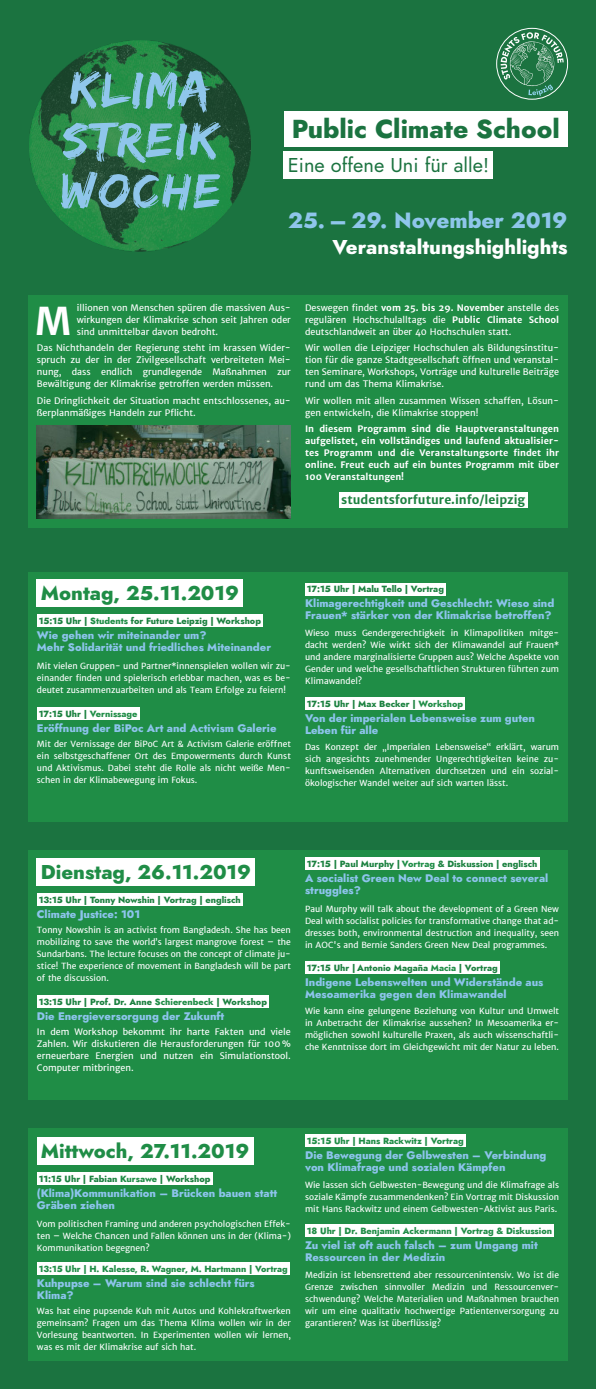
<style>
.page{position:relative;width:596px;height:1389px;background:#fff}
.page>*{position:absolute;margin:0;border:0;box-sizing:border-box;transform-origin:0 0}
.t1{font:51px/51px "Edo";letter-spacing:.04em;color:#8fc6eb;scale:1.05 1}
.t2{font:700 38.5px "Merriweather Sans";color:#fff}
.t3{font:800 26px "Jost";color:#1b7340}
.t4{font:800 22px "Jost";color:#8fc6eb}
.t5{font:800 20px "Jost";color:#1f8d46}
.t6{font:800 20px "Jost";color:#fff}
.t7{font:20px "Jost";color:#1b7340}
.t8{font:700 12px "Merriweather Sans";color:#1b813f}
.t9{font:800 11px/12.1px "Jost";color:#8dc4ec}
.t10{font:9px/12px "Merriweather Sans";color:#fff;text-align:justify}
.t11{font:800 9px "Jost";color:#1b813f}
.t12{font:700 9px/12px "Merriweather Sans";color:#fff;text-align:justify}
.t13{font:800 9px "Jost";color:#1f8d46}
.t14{font:800 8.9px "Jost";color:#1f8d46}
.t15{font:8.5px/12px "Merriweather Sans";color:#fff;text-align:justify}
.s1{font-weight:700}
.s2{color:#1f8d46}
.s3{color:#1b813f}
</style>
<div class="page">
<div style="left:0;top:0;width:595px;height:1389px;background:#1b7340"></div>
<div style="left:28px;top:295px;width:539px;height:232px;background:#1f8d46"></div>
<div style="left:338px;top:492px;width:189px;height:15px;background:#fff"></div>
<div style="left:28px;top:573px;width:539px;height:249px;background:#1f8d46"></div>
<div style="left:37px;top:579px;width:206px;height:28px;background:#fff"></div>
<div style="left:37px;top:615px;width:226px;height:12px;background:#fff"></div>
<div style="left:37px;top:708px;width:102px;height:12px;background:#fff"></div>
<div style="left:305px;top:583px;width:140px;height:12px;background:#fff"></div>
<div style="left:305px;top:698px;width:159px;height:12px;background:#fff"></div>
<div style="left:28px;top:850px;width:539px;height:250px;background:#1f8d46"></div>
<div style="left:37px;top:858px;width:218px;height:28px;background:#fff"></div>
<div style="left:37px;top:894px;width:205px;height:12px;background:#fff"></div>
<div style="left:37px;top:996px;width:232px;height:12px;background:#fff"></div>
<div style="left:305px;top:858px;width:234px;height:12px;background:#fff"></div>
<div style="left:305px;top:962px;width:194px;height:12px;background:#fff"></div>
<div style="left:28px;top:1128px;width:539px;height:233px;background:#1f8d46"></div>
<div style="left:37px;top:1137px;width:216px;height:28px;background:#fff"></div>
<div style="left:37px;top:1173px;width:175px;height:12px;background:#fff"></div>
<div style="left:37px;top:1263px;width:252px;height:12px;background:#fff"></div>
<div style="left:305px;top:1134px;width:160px;height:13px;background:#fff"></div>
<div style="left:305px;top:1225px;width:248px;height:12px;background:#fff"></div>
<img style="left:37px;top:425px;width:254px;height:94px">
<svg style="left:496px;top:28px;width:71px;height:71px"></svg>
<svg style="left:500px;top:32px;width:63px;height:64px"></svg>
<div style="left:496px;top:28px;width:71px;height:71px;border:1px solid #fff;border-radius:50%"></div>
<div style="left:284px;top:111px;width:283px;height:36px;background:#fff"></div>
<div style="left:284px;top:151px;width:208px;height:28px;background:#fff"></div>
<img style="left:29px;top:41px;width:222px;height:210px">
<h1 class="t1" style="left:60px;top:67px;width:154px">KLIMA<br>STREIK<br>WOCHE</h1>
<h3 class="t3" style="left:291px;top:116px;width:269px">Public Climate School</h3>
<h3 class="t7" style="left:288px;top:155px;width:202px">Eine offene Uni für alle!</h3>
<h3 class="t4" style="left:288px;top:210px;width:281px">25. – 29. November 2019</h3>
<h3 class="t6" style="left:332px;top:237px;width:236px">Veranstaltungshighlights</h3>
<h2 class="t2" style="left:36px;top:297px;width:37px">M</h2>
<p class="t10" style="left:77px;top:301px;width:215px">illionen von Menschen spüren die massiven Aus&shy;wirkungen der Klimakrise schon seit Jahren oder sind unmittelbar davon bedroht.</p>
<p class="t10" style="left:37px;top:342px;width:255px">Das Nichthandeln der Regierung steht im krassen Wider&shy;spruch zu der in der Zivilgesellschaft verbreiteten Mei&shy;nung, dass endlich grundlegende Maßnahmen zur Bewältigung der Klimakrise getroffen werden müssen.</p>
<p class="t10" style="left:37px;top:394px;width:255px">Die Dringlichkeit der Situation macht entschlossenes, au&shy;ßerplanmäßiges Handeln zur Pflicht.</p>
<p class="t10" style="left:305px;top:301px;width:255px">Deswegen findet <span class="s1">vom 25. bis 29. November</span> anstelle des regulären Hochschulalltags die <span class="s1">Public Climate School </span>deutschlandweit an über 40 Hochschulen statt.</p>
<p class="t10" style="left:305px;top:342px;width:255px">Wir wollen die Leipziger Hochschulen als Bildungsinstitu&shy;tion für die ganze Stadtgesellschaft öffnen und veranstal&shy;ten Seminare, Workshops, Vorträge und kulturelle Beiträge rund um das Thema Klimakrise.</p>
<p class="t10" style="left:305px;top:394px;width:255px">Wir wollen mit allen zusammen Wissen schaffen, Lösun&shy;gen entwickeln, die Klimakrise stoppen!</p>
<p class="t12" style="left:305px;top:423px;width:255px">In diesem Programm sind die Hauptveranstaltungen aufgelistet, ein vollständiges und laufend aktualisier&shy;tes Programm und die Veranstaltungsorte findet ihr online. Freut euch auf ein buntes Programm mit über 100 Veranstaltungen!</p>
<h3 class="t8" style="left:341px;top:492px;width:185px">studentsforfuture.info/leipzig</h3>
<h3 class="t5" style="left:41px;top:584px;width:199px">Montag, 25.11.2019</h3>
<p class="t11" style="left:39px;top:616px;width:224px">15:15 Uhr | <span class="s2">Students</span> for Future Leipzig | Workshop</p>
<p class="t9" style="left:37px;top:630px;width:235px">Wie gehen wir miteinander um?<br>Mehr Solidarität und friedliches Miteinander</p>
<p class="t15" style="left:37px;top:660px;width:255px">Mit vielen Gruppen- und Partner*innenspielen wollen wir zu&shy;einander finden und spielerisch erlebbar machen, was es be&shy;deutet zusammenzuarbeiten und als Team Erfolge zu feiern!</p>
<p class="t13" style="left:39px;top:709px;width:100px"><span class="s3">17:15 Uhr |</span> Vernissage</p>
<p class="t9" style="left:37px;top:723px;width:241px">Eröffnung der BiPoc Art and Activism Galerie</p>
<p class="t15" style="left:37px;top:738px;width:255px">Mit der Vernissage der BiPoC Art &amp; Activism Galerie eröffnet ein selbstgeschaffener Ort des Empowerments durch Kunst und Aktivismus. Dabei steht die Rolle als nicht weiße Men&shy;schen in der Klimabewegung im Fokus.</p>
<p class="t11" style="left:307px;top:585px;width:138px">17:15 Uhr | Malu Tello | Vortrag</p>
<p class="t9" style="left:305px;top:598px;width:251px">Klimagerechtigkeit und Geschlecht: Wieso sind<br>Frauen* stärker von der Klimakrise betroffen?</p>
<p class="t15" style="left:305px;top:627px;width:255px">Wieso muss Gendergerechtigkeit in Klimapolitiken mitge&shy;dacht werden? Wie wirkt sich der Klimawandel auf Frauen* und andere marginalisierte Gruppen aus? Welche Aspekte von Gender und welche gesellschaftlichen Strukturen führten zum Klimawandel?</p>
<p class="t11" style="left:307px;top:699px;width:158px">17:15 Uhr | Max Becker | <span class="s2">Workshop</span></p>
<p class="t9" style="left:305px;top:713px;width:231px">Von der imperialen Lebensweise zum guten<br>Leben für alle</p>
<p class="t15" style="left:305px;top:741px;width:255px">Das Konzept der „Imperialen Lebensweise“ erklärt, warum sich angesichts zunehmender Ungerechtigkeiten keine zu&shy;kunftsweisenden Alternativen durchsetzen und ein sozial&shy;ökologischer Wandel weiter auf sich warten lässt.</p>
<h3 class="t5" style="left:41px;top:863px;width:211px">Dienstag, 26.11.2019</h3>
<p class="t11" style="left:39px;top:895px;width:203px">13:15 Uhr | Tonny Nowshin | Vortrag | englisch</p>
<p class="t9" style="left:37px;top:909px;width:105px">Climate Justice: 101</p>
<p class="t15" style="left:37px;top:924px;width:255px">Tonny Nowshin is an activist from Bangladesh. She has been mobilizing to save the world’s largest mangrove forest – the Sundarbans. The lecture focuses on the concept of climate ju&shy;stice! The experience of movement in Bangladesh will be part of the discussion.</p>
<p class="t11" style="left:39px;top:997px;width:230px">13:15 Uhr | Prof. Dr. Anne <span class="s2">Schierenbeck</span> | Workshop</p>
<p class="t9" style="left:37px;top:1011px;width:189px">Die Energieversorgung der Zukunft</p>
<p class="t10" style="left:37px;top:1026px;width:255px">In dem Workshop bekommt ihr harte Fakten und viele Zahlen. Wir diskutieren die Herausforderungen für 100 % erneuerbare Energien und nutzen ein Simulationstool.<br>Computer mitbringen.</p>
<p class="t11" style="left:307px;top:859px;width:232px">17:15 | Paul Murphy | <span class="s2">Vortrag</span> &amp; Diskussion | englisch</p>
<p class="t9" style="left:305px;top:873px;width:244px">A socialist Green New Deal to connect several struggles?</p>
<p class="t15" style="left:305px;top:903px;width:255px">Paul Murphy will talk about the development of a Green New Deal with socialist policies for transformative change that ad&shy;dresses both, environmental destruction and inequality, seen in AOC's and Bernie Sanders Green New Deal programmes.</p>
<p class="t11" style="left:307px;top:963px;width:192px">17:15 Uhr | Antonio Magaña <span class="s2">Macia</span> | Vortrag</p>
<p class="t9" style="left:305px;top:977px;width:239px">Indigene Lebenswelten und Widerstände aus<br>Mesoamerika gegen den Klimawandel</p>
<p class="t15" style="left:305px;top:1005px;width:255px">Wie kann eine gelungene Beziehung von Kultur und Umwelt in Anbetracht der Klimakrise aussehen? In Mesoamerika er&shy;möglichen sowohl kulturelle Praxen, als auch wissenschaftli&shy;che Kenntnisse dort im Gleichgewicht mit der Natur zu leben.</p>
<h3 class="t5" style="left:41px;top:1142px;width:210px">Mittwoch, 27.11.2019</h3>
<p class="t11" style="left:39px;top:1174px;width:173px">11:15 Uhr | Fabian <span class="s2">Kursawe</span> | Workshop</p>
<p class="t9" style="left:37px;top:1188px;width:242px">(Klima)Kommunikation – Brücken bauen statt<br>Gräben ziehen</p>
<p class="t15" style="left:37px;top:1218px;width:255px">Vom politischen Framing und anderen psychologischen Effek&shy;ten – Welche Chancen und Fallen können uns in der (Klima-)<br>Kommunikation begegnen?</p>
<p class="t14" style="left:39px;top:1264px;width:250px">13:15 Uhr | H. Kalesse, R. Wagner, M. Hartmann | Vortrag</p>
<p class="t9" style="left:37px;top:1278px;width:219px">Kuhpupse – Warum sind sie schlecht fürs<br>Klima?</p>
<p class="t15" style="left:37px;top:1305px;width:255px">Was hat eine pupsende Kuh mit Autos und Kohlekraftwerken gemeinsam? Fragen um das Thema Klima wollen wir in der Vorlesung beantworten. In Experimenten wollen wir lernen, was es mit der Klimakrise auf sich hat.</p>
<p class="t13" style="left:307px;top:1136px;width:158px">15:15 Uhr | Hans Rackwitz | Vortrag</p>
<p class="t9" style="left:305px;top:1149px;width:242px">Die Bewegung der Gelbwesten – Verbindung von Klimafrage und sozialen Kämpfen</p>
<p class="t15" style="left:305px;top:1179px;width:255px">Wie lassen sich Gelbwesten-Bewegung und die Klimafrage als soziale Kämpfe zusammendenken? Ein Vortrag mit Diskussion mit Hans Rackwitz und einem Gelbwesten-Aktivist aus Paris.</p>
<p class="t13" style="left:307px;top:1226px;width:246px">18 Uhr | Dr. Benjamin Ackermann | Vortrag &amp; Diskussion</p>
<p class="t9" style="left:305px;top:1240px;width:234px">Zu viel ist oft auch falsch – zum Umgang mit<br>Ressourcen in der Medizin</p>
<p class="t15" style="left:305px;top:1269px;width:255px">Medizin ist lebensrettend aber ressourcenintensiv. Wo ist die Grenze zwischen sinnvoller Medizin und Ressourcenver&shy;schwendung? Welche Materialien und Maßnahmen brauchen wir um eine qualitativ hochwertige Patientenversorgung zu garantieren? Was ist überflüssig?</p>
</div>
